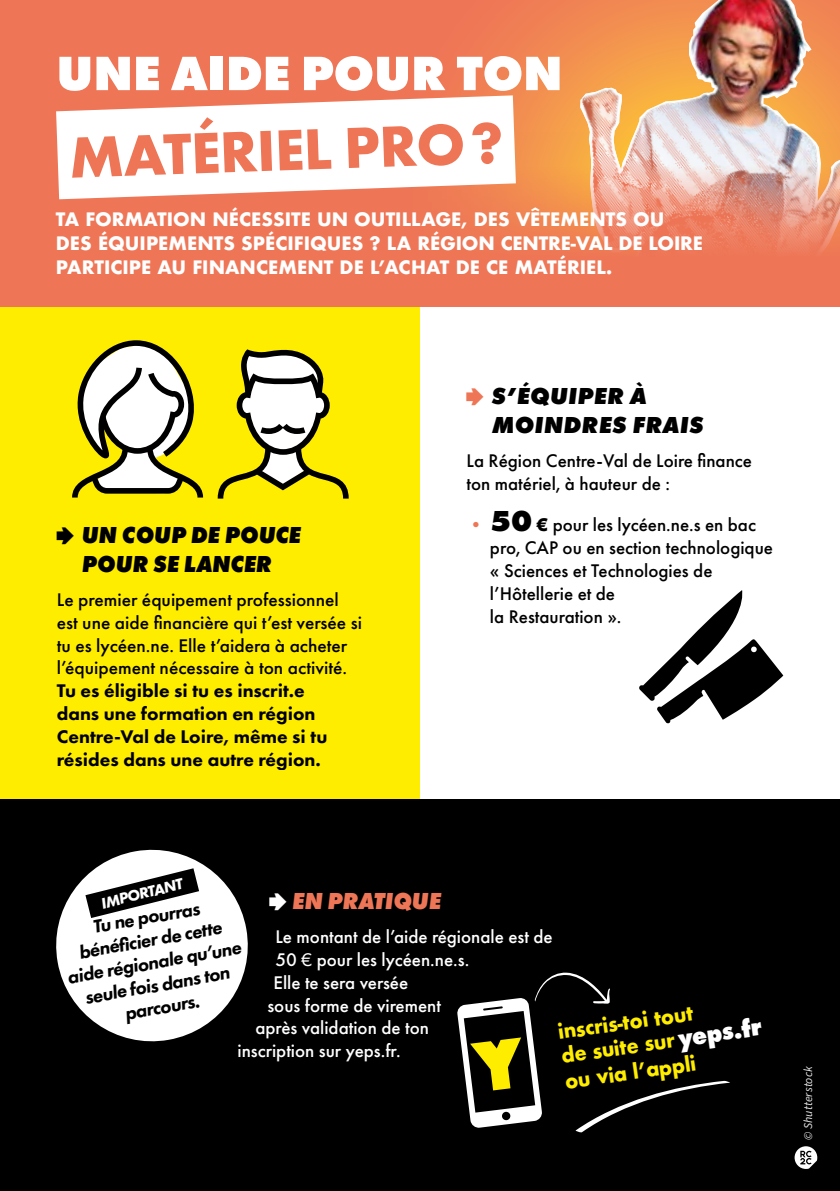
<style>
.page{position:relative;width:840px;height:1191px;background:#fff}
.page>*{position:absolute;margin:0;border:0;box-sizing:border-box;transform-origin:0 0}
.t1{font:700 60px "Futura PT";color:#ee7656}
.t2{font:800 50px "Futura PT";letter-spacing:-.01em;color:#fff}
.t3{font:italic 800 24px/28.8px "Futura PT";letter-spacing:-.01em;color:#000;text-align:center;scale:.95 1}
.t4{font:italic 800 24px/28.8px "Futura PT";letter-spacing:.01em;color:#000}
.t5{font:italic 800 24px "Futura PT";letter-spacing:-.01em;color:#ee7656;scale:.95 1}
.t6{font:700 20px/24px "Futura";color:#ffed00;scale:.94 1}
.t7{font:500 19px/22.8px "Futura PT";color:#000}
.t8{font:500 19px "Futura PT";color:#fff}
.t9{font:800 19px/22.8px "Futura PT";color:#000}
.t10{font:italic 800 19px/22.8px "Futura PT";color:#000;text-align:center}
.t11{font:700 18px/24px "Futura";color:#fff}
.t12{font:italic 700 15.8px "Futura PT";color:#fff}
.t13{font:italic 12px "Source Sans Pro";letter-spacing:.01em;color:#fff}
.s1{font-family:"Pointers";font-weight:400;font-style:normal}
.s2{font-family:"Pointers";font-weight:400;font-style:normal;color:#ee7656}
.s3{color:#ee7656}
.s4{font-weight:800;font-size:30px}
.s5{font-weight:700}
.s6{font-family:"Pointers";font-weight:400;font-style:normal;color:#fff}
.s7{font-weight:400}
.s8{font-family:"Futura PT";font-weight:800;font-size:26px;color:#fff}
</style>
<div class="page">
<svg style="left:0;top:0;width:580px;height:132px;background:#ee7955"></svg>
<img style="left:580px;top:0;width:259px;height:132px">
<svg style="left:0;top:132px;width:839px;height:175px;background:#ed8565"></svg>
<div style="left:0;top:307px;width:420px;height:492px;background:#ffed00"></div>
<svg style="left:72px;top:340px;width:131px;height:157px"></svg>
<svg style="left:217px;top:349px;width:131px;height:149px"></svg>
<svg style="left:56px;top:95px;width:459px;height:104px"></svg>
<svg style="left:639px;top:590px;width:143px;height:133px"></svg>
<div style="left:0;top:799px;width:839px;height:392px;background:#000"></div>
<svg style="left:457px;top:972px;width:273px;height:161px"></svg>
<svg style="left:56px;top:849px;width:192px;height:193px;fill:#fff"></svg>
<svg style="left:85px;top:868px;width:114px;height:50px"></svg>
<svg style="left:794px;top:1146px;width:22px;height:23px"></svg>
<h2 class="t2" style="left:56px;top:42px;width:508px">UNE AIDE POUR TON</h2>
<h1 class="t1" style="left:68px;top:119px;width:436px;rotate:-2deg">MATÉRIEL PRO?</h1>
<p class="t11" style="left:56px;top:207px;width:648px">TA FORMATION NÉCESSITE UN OUTILLAGE, DES VÊTEMENTS OU<br>DES ÉQUIPEMENTS SPÉCIFIQUES ? LA RÉGION CENTRE-VAL DE LOIRE<br>PARTICIPE AU FINANCEMENT DE L’ACHAT DE CE MATÉRIEL.</p>
<p class="t3" style="left:57px;top:520px;width:258px"><span class="s1">4</span> UN COUP DE POUCE<br>POUR SE LANCER</p>
<p class="t7" style="left:57px;top:588px;width:306px">Le premier équipement professionnel est une aide financière qui t’est versée si tu es lycéen.ne. Elle t’aidera à acheter l’équipement nécessaire à ton activité.</p>
<p class="t9" style="left:57px;top:679px;width:272px">Tu es éligible si tu es inscrit.e dans une formation en région<br>Centre-Val de Loire, même si tu résides dans une autre région.</p>
<p class="t4" style="left:491px;top:381px;width:213px;text-indent:-25px"><span class="s2">4</span> S’ÉQUIPER À<br>MOINDRES FRAIS</p>
<p class="t7" style="left:466px;top:449px;width:287px">La Région Centre-Val de Loire finance ton matériel, à hauteur de :</p>
<p class="t7" style="left:489px;top:513px;width:284px;text-indent:-23px"><span class="s3">•</span> <span class="s4">50</span> <span class="s5">€</span> pour les lycéen.ne.s en bac pro, CAP ou en section technologique « Sciences et Technologies de l’Hôtellerie et de<br>la Restauration ».</p>
<p class="t12" style="left:99px;top:894px;width:85px;rotate:-14deg">IMPORTANT</p>
<p class="t10" style="left:57px;top:921px;width:178px;rotate:-10deg">Tu ne pourras<br>bénéfi cier de cette aide régionale qu’une seule fois dans ton parcours.</p>
<p class="t5" style="left:269px;top:885px;width:182px"><span class="s6">4</span>EN PRATIQUE</p>
<p class="t8" style="left:275px;top:925px;width:278px">Le montant de l’aide régionale est de</p>
<p class="t8" style="left:275px;top:948px;width:195px">50 <span class="s7">€</span> pour les lycéen.ne.s.</p>
<p class="t8" style="left:273px;top:971px;width:136px">Elle te sera versée</p>
<p class="t8" style="left:267px;top:993px;width:175px">sous forme de virement</p>
<p class="t8" style="left:255px;top:1016px;width:175px">après validation de ton</p>
<p class="t8" style="left:237px;top:1039px;width:164px">inscription sur yeps.fr.</p>
<p class="t6" style="left:556px;top:1019px;width:216px;rotate:-8deg">inscris-toi tout<br>de suite sur <span class="s8">yeps.fr</span></p>
<p class="t6" style="left:563px;top:1069px;width:142px;rotate:-8deg">ou via l’appli</p>
<p class="t13" style="left:799px;top:1139px;width:75px;rotate:-90deg">© Shutterstock</p>
</div>
